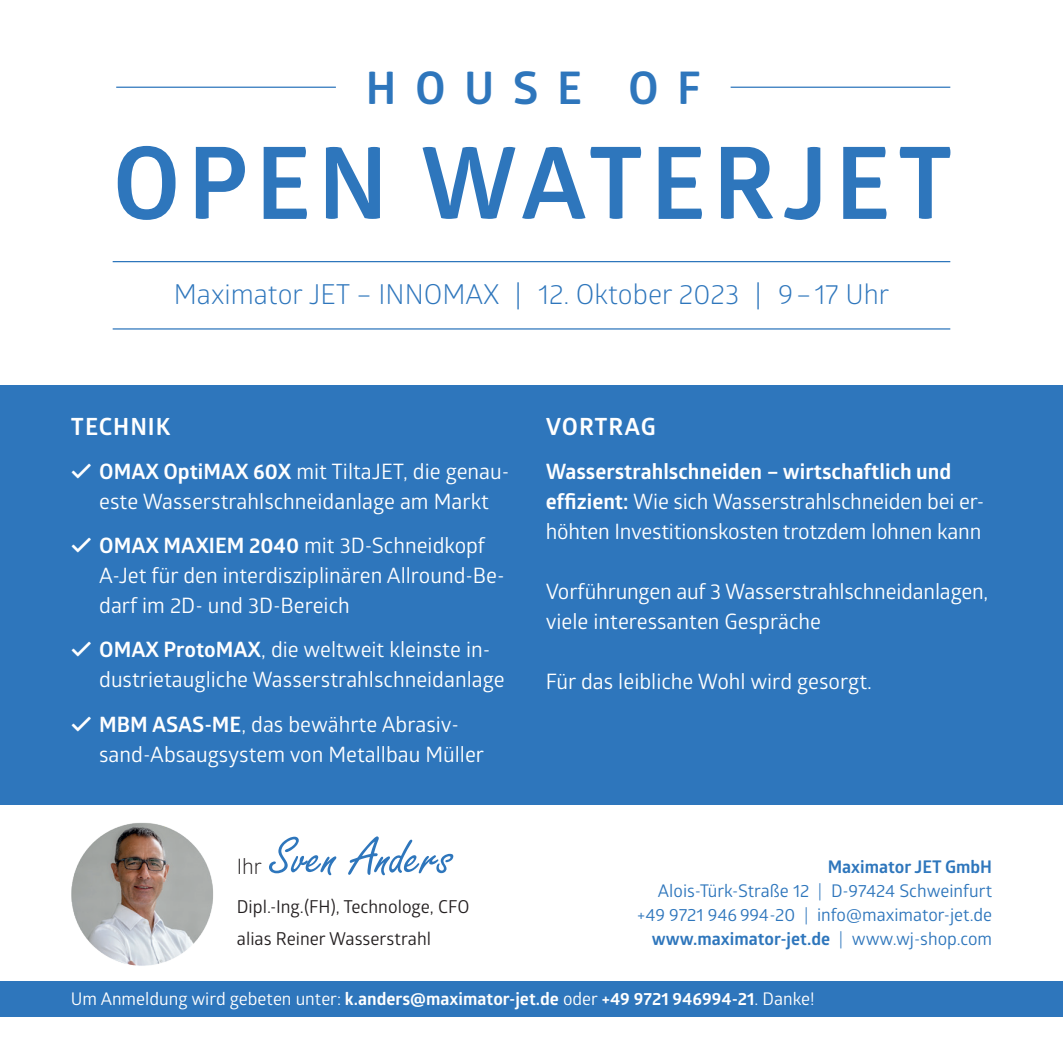
<style>
.page{position:relative;width:1063px;height:1063px;background:#fff}
.page>*{position:absolute;margin:0;border:0;box-sizing:border-box;transform-origin:0 0}
.t1{font:700 100px "Glober";letter-spacing:.07em;color:#2e76bc}
.t2{font:56.25px "Freestyle Script";color:#2e76bc}
.t3{font:700 45px "Glober";letter-spacing:.41em;color:#2e76bc}
.t4{font:27.5px "Glober";color:#2e76bc}
.t5{font:700 23.75px "Glober";letter-spacing:.04em;color:#fff}
.t6{font:21.25px/30px "Glober";color:#fff}
.t7{font:21.25px "Glober";color:#231f20}
.t8{font:17.75px/31.2px "Glober";color:#231f20}
.t9{font:17.5px/24px "Glober";color:#2e76bc;text-align:right}
.t10{font:700 17.5px "Glober";color:#fff}
.s1{font-weight:700}
.s2{font-style:inherit}
.s3{font-weight:400}
</style>
<div class="page">
<div style="left:0;top:385px;width:1063px;height:419px;background:#2e76bc"></div>
<div style="left:0;top:981px;width:1063px;height:36px;background:#2e76bc"></div>
<img style="left:71px;top:823px;width:142px;height:143px">
<hr style="left:116px;top:87px;width:220px;height:1px;background:#2e76bc">
<hr style="left:731px;top:87px;width:219px;height:1px;background:#2e76bc">
<hr style="left:113px;top:261px;width:837px;height:1px;background:#2e76bc">
<hr style="left:113px;top:328px;width:837px;height:2px;background:#2e76bc">
<h3 class="t3" style="left:366px;top:56px;width:337px">HOUSE OF</h3>
<h1 class="t1" style="left:113px;top:113px;width:842px">OPEN WATERJET</h1>
<p class="t4" style="left:174px;top:275px;width:717px">Maximator JET – INNOMAX | 12. Oktober 2023 | 9 – 17 Uhr</p>
<p class="t5" style="left:71px;top:410px;width:101px">TECHNIK</p>
<p class="t6" style="left:99px;top:456px;width:412px"><span class="s1">OMAX OptiMAX 60X</span> mit TiltaJET, die genau&shy;este Wasserstrahlschneidanlage am Markt</p>
<p class="t6" style="left:99px;top:530px;width:407px"><span class="s1">OMAX MAXIEM 2040</span> mit 3D-Schneidkopf<br>A-Jet für den interdisziplinären Allround-Be&shy;darf im 2D- und 3D-Bereich</p>
<p class="t6" style="left:99px;top:634px;width:407px"><span class="s1">OMAX ProtoMAX</span>, die weltweit kleinste in&shy;dustrietaugliche Wasserstrahlschneidanlage</p>
<p class="t6" style="left:99px;top:708px;width:387px"><span class="s1">MBM ASAS-ME</span>, das bewährte Abrasiv&shy;sand-Absaugsystem von Metallbau Müller</p>
<h2 class="t2" style="left:270px;top:826px;width:185px">Sven Anders</h2>
<p class="t8" style="left:237px;top:891px;width:234px">Dipl.-Ing.(FH), Technologe, CFO alias Reiner Wasserstrahl</p>
<p class="t7" style="left:237px;top:852px;width:27px">Ihr</p>
<p class="t5" style="left:546px;top:410px;width:112px">VORTRAG</p>
<p class="t6" style="left:546px;top:456px;width:440px"><span class="s1">Wasserstrahlschneiden – wirtschaftlich und effizient:</span> Wie sich Wasserstrahlschneiden bei er&shy;höhten Investitionskosten trotzdem lohnen kann</p>
<p class="t6" style="left:546px;top:576px;width:444px">Vorführungen auf 3 Wasserstrahlschneidanlagen, viele interessanten Gespräche</p>
<p class="t6" style="left:546px;top:666px;width:328px">Für das leibliche Wohl wird gesorgt.</p>
<p class="t9" style="left:637px;top:854px;width:356px"><span class="s1">Maximator JET GmbH<br></span>Alois-Türk-Straße 12 <span class="s2">|</span> D-97424 Schweinfurt +49 9721 946 994-20 <span class="s2">|</span> info@maximator-jet.de <span class="s1">www.maximator-jet.de</span> <span class="s2">|</span> www.wj-shop.com</p>
<p class="t10" style="left:71px;top:987px;width:745px"><span class="s3">Um Anmeldung wird gebeten unter:</span> k.anders@maximator-jet.de <span class="s3">oder</span> +49 9721 946994-21<span class="s3">. Danke!</span></p>
</div>
